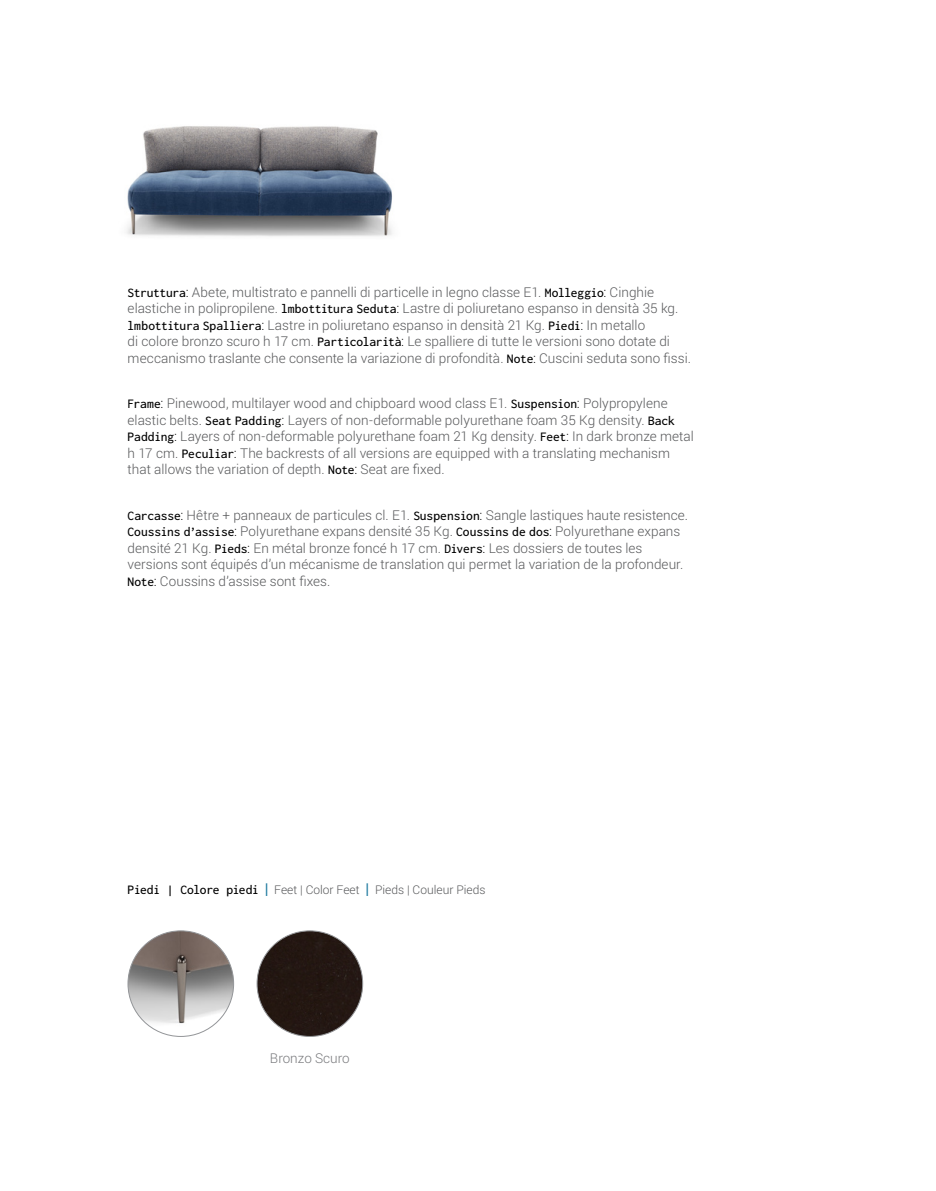
<style>
.page{position:relative;width:936px;height:1191px;background:#fff}
.page>*{position:absolute;margin:0;border:0;box-sizing:border-box;transform-origin:0 0}
.t1{font:300 13.5px/16.5px "Franko";letter-spacing:.005em;color:#58595b}
.t2{font:300 13.5px "Franko";color:#797a7d}
.t3{font:300 12px "Franko";color:#58595b}
.s1{font-family:"Inconsolata";font-weight:400;color:#000}
.s2{color:#000}
.s3{font-family:"Inconsolata";font-weight:400;font-size:13.5px;color:#000}
.s4{font-weight:500;font-size:15px;color:#217ba0}
</style>
<div class="page">
<img style="left:126px;top:126px;width:266px;height:111px">
<div style="left:257px;top:931px;width:105px;height:105px;background:#231712;border-radius:53px"></div>
<img style="left:128px;top:931px;width:105px;height:105px;border-radius:53px">
<p class="t1" style="left:128px;top:283px;width:565px"><span class="s1">Struttura</span><span class="s2">:</span> Abete, multistrato e pannelli di particelle in legno classe E1. <span class="s1">Molleggio</span><span class="s2">:</span> Cinghie elastiche in polipropilene. <span class="s1">lmbottitura Seduta</span><span class="s2">:</span> Lastre di poliuretano espanso in densità 35 kg. <span class="s1">lmbottitura Spalliera</span><span class="s2">:</span> Lastre in poliuretano espanso in densità 21 Kg. <span class="s1">Piedi</span><span class="s2">:</span> In metallo<br>di colore bronzo scuro h 17 cm. <span class="s1">Particolarità</span><span class="s2">:</span> Le spalliere di tutte le versioni sono dotate di meccanismo traslante che consente la variazione di profondità. <span class="s1">Note</span><span class="s2">:</span> Cuscini seduta sono fissi.</p>
<p class="t1" style="left:128px;top:395px;width:567px"><span class="s1">Frame</span><span class="s2">:</span> Pinewood, multilayer wood and chipboard wood class E1. <span class="s1">Suspension</span><span class="s2">:</span> Polypropylene elastic belts. <span class="s1">Seat Padding</span><span class="s2">:</span> Layers of non-deformable polyurethane foam 35 Kg density. <span class="s1">Back Padding</span><span class="s2">:</span> Layers of non-deformable polyurethane foam 21 Kg density. <span class="s1">Feet</span><span class="s2">:</span> In dark bronze metal h 17 cm. <span class="s1">Peculiar</span><span class="s2">:</span> The backrests of all versions are equipped with a translating mechanism that allows the variation of depth. <span class="s1">Note</span><span class="s2">:</span> Seat are fixed.</p>
<p class="t1" style="left:128px;top:506px;width:562px"><span class="s1">Carcasse</span><span class="s2">:</span> Hêtre + panneaux de particules cl. E1. <span class="s1">Suspension</span><span class="s2">:</span> Sangle lastiques haute resistence.<br><span class="s1">Coussins d’assise</span><span class="s2">:</span> Polyurethane expans densité 35 Kg. <span class="s1">Coussins de dos</span><span class="s2">:</span> Polyurethane expans densité 21 Kg. <span class="s1">Pieds</span><span class="s2">:</span> En métal bronze foncé h 17 cm. <span class="s1">Divers</span><span class="s2">:</span> Les dossiers de toutes les versions sont équipés d’un mécanisme de translation qui permet la variation de la profondeur.<br><span class="s1">Note</span><span class="s2">:</span> Coussins d’assise sont fixes.</p>
<p class="t3" style="left:128px;top:881px;width:359px"><span class="s3">Piedi | Colore piedi</span> <span class="s4">|</span> Feet | Color Feet <span class="s4">|</span> Pieds | Couleur Pieds</p>
<p class="t2" style="left:270px;top:1049px;width:81px">Bronzo Scuro</p>
</div>
